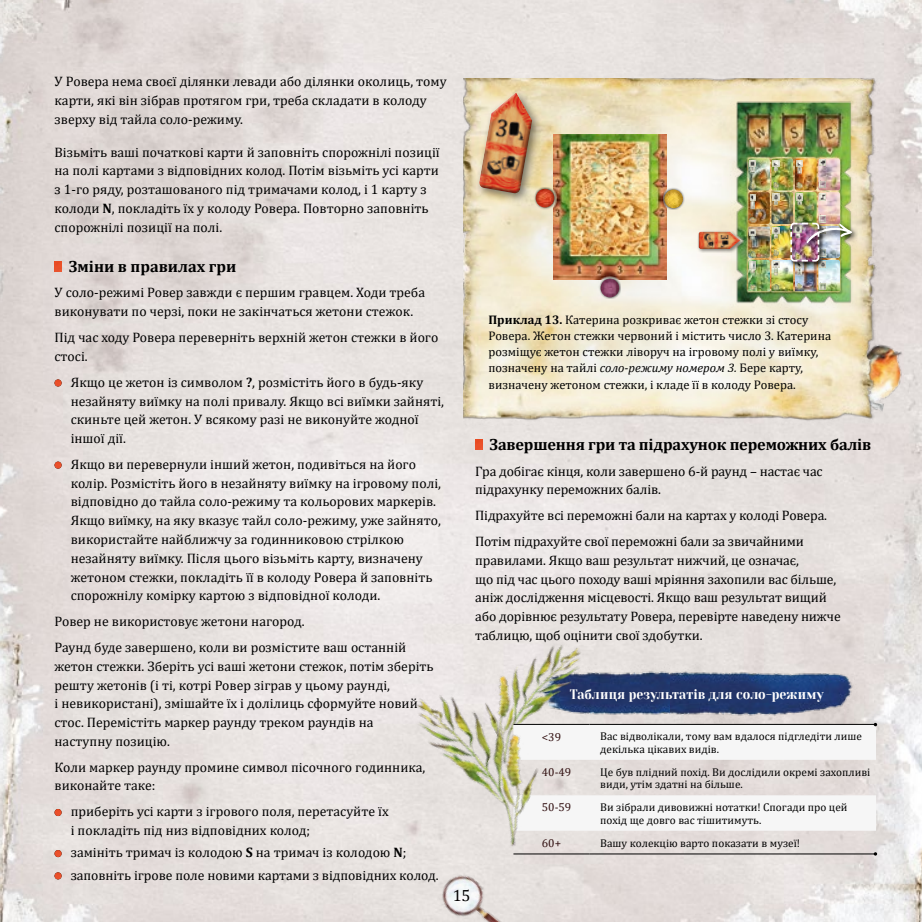
<style>
.page{position:relative;width:922px;height:922px;background:#fff}
.page>*{position:absolute;margin:0;border:0;box-sizing:border-box;transform-origin:0 0}
.t1{font:700 16.25px "Cambria";letter-spacing:-.01em;color:#000}
.t2{font:16.25px "Cambria";color:#000}
.t3{font:13.75px/18.8px "Cambria";color:#000}
.t4{font:13.75px "Yeseva One";letter-spacing:.01em;color:#fff;scale:.9 1}
.t5{font:12.5px/16.2px "Cambria";color:#000}
.t6{font:11.62px "Cambria";color:#310f10}
.t7{font:11.25px/12.5px "Cambria";color:#000}
.s1{font-weight:700}
.s2{font-style:italic}
</style>
<div class="page">
<img style="left:0;top:0;width:921px;height:921px">
<img style="left:423px;top:859px;width:110px;height:62px">
<img style="left:879px;top:323px;width:36px;height:88px">
<svg style="left:54px;top:261px;width:8px;height:10px"></svg>
<svg style="left:54px;top:379px;width:8px;height:7px"></svg>
<svg style="left:54px;top:461px;width:8px;height:7px"></svg>
<svg style="left:54px;top:808px;width:8px;height:7px"></svg>
<svg style="left:54px;top:849px;width:8px;height:7px"></svg>
<svg style="left:54px;top:872px;width:8px;height:7px"></svg>
<svg style="left:475px;top:439px;width:7px;height:10px"></svg>
<img style="left:463px;top:78px;width:416px;height:356px">
<img style="left:730px;top:101px;width:126px;height:206px">
<div style="left:474px;top:88px;width:68px;height:116px;background:#000;opacity:.5"></div>
<img style="left:475px;top:85px;width:64px;height:111px">
<div style="left:697px;top:230px;width:47px;height:22px;background:#000;opacity:.5"></div>
<div style="left:698px;top:229px;width:43px;height:22px;background:#fff;opacity:.75"></div>
<div style="left:698px;top:230px;width:33px;height:21px;background:#000;opacity:.75"></div>
<img style="left:553px;top:135px;width:113px;height:145px">
<div style="left:533px;top:187px;width:23px;height:22px;background:#000;opacity:.75"></div>
<img style="left:535px;top:189px;width:19px;height:18px;border-radius:9px">
<div style="left:598px;top:276px;width:23px;height:23px;background:#000;opacity:.75"></div>
<img style="left:600px;top:279px;width:19px;height:18px;border-radius:9px">
<div style="left:662px;top:187px;width:22px;height:23px;background:#000;opacity:.75"></div>
<img style="left:664px;top:189px;width:18px;height:19px;border-radius:9px">
<img style="left:622px;top:664px;width:81px;height:56px">
<img style="left:670px;top:666px;width:204px;height:56px">
<img style="left:445px;top:614px;width:177px;height:110px">
<svg style="left:587px;top:725px;width:288px;height:105px;fill:#f6f6f6"></svg>
<hr style="left:513px;top:724px;width:76px;height:1px;background:#000">
<hr style="left:589px;top:724px;width:286px;height:1px;background:#000">
<hr style="left:513px;top:853px;width:76px;height:1px;background:#000">
<hr style="left:589px;top:853px;width:286px;height:1px;background:#000">
<img style="left:362px;top:657px;width:225px;height:202px">
<img style="left:748px;top:158px;width:21px;height:32px">
<img style="left:749px;top:173px;width:6px;height:7px">
<svg style="left:749px;top:160px;width:6px;height:13px"></svg>
<img style="left:771px;top:158px;width:45px;height:32px">
<div style="left:772px;top:160px;width:7px;height:6px;background:#000;opacity:.5"></div>
<img style="left:773px;top:171px;width:4px;height:9px">
<svg style="left:772px;top:160px;width:6px;height:11px"></svg>
<img style="left:818px;top:158px;width:21px;height:32px">
<svg style="left:819px;top:160px;width:6px;height:6px"></svg>
<svg style="left:819px;top:180px;width:6px;height:8px"></svg>
<img style="left:748px;top:192px;width:21px;height:32px">
<svg style="left:748px;top:180px;width:8px;height:43px"></svg>
<img style="left:771px;top:192px;width:45px;height:32px">
<img style="left:773px;top:205px;width:4px;height:8px">
<svg style="left:772px;top:180px;width:7px;height:25px"></svg>
<img style="left:797px;top:205px;width:4px;height:8px">
<svg style="left:795px;top:160px;width:7px;height:45px"></svg>
<img style="left:818px;top:192px;width:21px;height:21px">
<svg style="left:819px;top:194px;width:6px;height:6px"></svg>
<img style="left:748px;top:226px;width:21px;height:32px">
<img style="left:750px;top:240px;width:4px;height:8px">
<svg style="left:749px;top:229px;width:6px;height:11px"></svg>
<img style="left:771px;top:226px;width:17px;height:32px">
<img style="left:773px;top:238px;width:4px;height:9px">
<svg style="left:772px;top:213px;width:7px;height:25px"></svg>
<img style="left:748px;top:260px;width:21px;height:31px">
<img style="left:750px;top:273px;width:4px;height:8px">
<svg style="left:748px;top:248px;width:8px;height:25px"></svg>
<svg style="left:748px;top:281px;width:8px;height:9px"></svg>
<img style="left:771px;top:260px;width:45px;height:31px">
<img style="left:773px;top:275px;width:4px;height:7px">
<svg style="left:772px;top:247px;width:7px;height:28px"></svg>
<svg style="left:771px;top:282px;width:8px;height:9px"></svg>
<img style="left:797px;top:275px;width:4px;height:6px">
<svg style="left:795px;top:281px;width:7px;height:10px"></svg>
<img style="left:818px;top:275px;width:21px;height:16px">
<svg style="left:819px;top:282px;width:6px;height:8px"></svg>
<div style="left:788px;top:219px;width:37px;height:50px;background:#000;opacity:.75"></div>
<svg style="left:852px;top:221px;width:7px;height:30px"></svg>
<img style="left:789px;top:213px;width:63px;height:62px">
<p class="t3" style="left:54px;top:72px;width:393px">У Ровера нема своєї ділянки левади або ділянки околиць, тому карти, які він зібрав протягом гри, треба складати в колоду зверху від тайла соло-режиму.</p>
<p class="t3" style="left:54px;top:142px;width:386px">Візьміть ваші початкові карти й заповніть спорожнілі позиції на полі картами з відповідних колод. Потім візьміть усі карти з 1-го ряду, розташованого під тримачами колод, і 1 карту з колоди <span class="s1">N</span>, покладіть їх у колоду Ровера. Повторно заповніть спорожнілі позиції на полі.</p>
<p class="t1" style="left:69px;top:254px;width:169px">Зміни в правилах гри</p>
<p class="t3" style="left:54px;top:283px;width:372px">У соло-режимі Ровер завжди є першим гравцем. Ходи треба виконувати по черзі, поки не закінчаться жетони стежок.</p>
<p class="t3" style="left:54px;top:328px;width:385px">Під час ходу Ровера переверніть верхній жетон стежки в його стосі.</p>
<p class="t3" style="left:71px;top:372px;width:375px">Якщо це жетон із символом <span class="s1">?</span>, розмістіть його в будь-яку незайняту виїмку на полі привалу. Якщо всі виїмки зайняті, скиньте цей жетон. У всякому разі не виконуйте жодної іншої дії.</p>
<p class="t3" style="left:71px;top:454px;width:372px">Якщо ви перевернули інший жетон, подивіться на його колір. Розмістіть його в незайняту виїмку на ігровому полі, відповідно до тайла соло-режиму та кольорових маркерів.<br>Якщо виїмку, на яку вказує тайл соло-режиму, уже зайнято, використайте найближчу за годинниковою стрілкою незайняту виїмку. Після цього візьміть карту, визначену жетоном стежки, покладіть її в колоду Ровера й заповніть спорожнілу комірку картою з відповідної колоди.</p>
<p class="t3" style="left:54px;top:608px;width:353px;line-height:25.9px">Ровер не використовує жетони нагород.<br>Раунд буде завершено, коли ви розмістите ваш останній</p>
<p class="t3" style="left:54px;top:656px;width:380px">жетон стежки. Зберіть усі ваші жетони стежок, потім зберіть решту жетонів (і ті, котрі Ровер зіграв у цьому раунді,<br>і невикористані), змішайте їх і долілиць сформуйте новий стос. Перемістіть маркер раунду треком раундів на наступну позицію.</p>
<p class="t3" style="left:54px;top:757px;width:372px">Коли маркер раунду промине символ пісочного годинника, виконайте таке:</p>
<p class="t3" style="left:71px;top:802px;width:319px">приберіть усі карти з ігрового поля, перетасуйте їх і покладіть під низ відповідних колод;</p>
<p class="t3" style="left:71px;top:841px;width:369px;line-height:22.2px">замініть тримач із колодою <span class="s1">S</span> на тримач із колодою <span class="s1">N</span>; заповніть ігрове поле новими картами з відповідних колод.</p>
<p class="t5" style="left:488px;top:311px;width:344px"><span class="s1">Приклад 13.</span> Катерина розкриває жетон стежки зі стосу Ровера. Жетон стежки червоний і містить число 3. Катерина розміщує жетон стежки ліворуч на ігровому полі у виїмку, позначену на тайлі <span class="s2">соло-режиму номером 3.</span> Бере карту, визначену жетоном стежки, і кладе її в колоду Ровера.</p>
<p class="t1" style="left:489px;top:432px;width:383px">Завершення гри та підрахунок переможних балів</p>
<p class="t3" style="left:475px;top:461px;width:349px">Гра добігає кінця, коли завершено 6-й раунд – настає час підрахунку переможних балів.</p>
<p class="t3" style="left:475px;top:502px;width:353px;line-height:25.9px">Підрахуйте всі переможні бали на картах у колоді Ровера.<br>Потім підрахуйте свої переможні бали за звичайними</p>
<p class="t3" style="left:475px;top:550px;width:367px">правилами. Якщо ваш результат нижчий, це означає,<br>що під час цього походу ваші мріяння захопили вас більше, аніж дослідження місцевості. Якщо ваш результат вищий або дорівнює результату Ровера, перевірте наведену нижче таблицю, щоб оцінити свої здобутки.</p>
<p class="t4" style="left:569px;top:683px;width:284px">Таблиця результатів для соло-режиму</p>
<p class="t6" style="left:541px;top:729px;width:21px">&lt;39</p>
<p class="t7" style="left:600px;top:730px;width:263px">Вас відволікали, тому вам вдалося підгледіти лише декілька цікавих видів.</p>
<p class="t6" style="left:541px;top:765px;width:31px">40-49</p>
<p class="t7" style="left:600px;top:765px;width:271px">Це був плідний похід. Ви дослідили окремі захопливі види, утім здатні на більше.</p>
<p class="t6" style="left:541px;top:800px;width:31px">50-59</p>
<p class="t7" style="left:600px;top:800px;width:249px">Ви зібрали дивовижні нотатки! Спогади про цей похід ще довго вас тішитимуть.</p>
<p class="t6" style="left:541px;top:835px;width:21px">60+</p>
<p class="t7" style="left:600px;top:836px;width:201px">Вашу колекцію варто показати в музеї!</p>
<p class="t2" style="left:452px;top:885px;width:19px">15</p>
</div>
